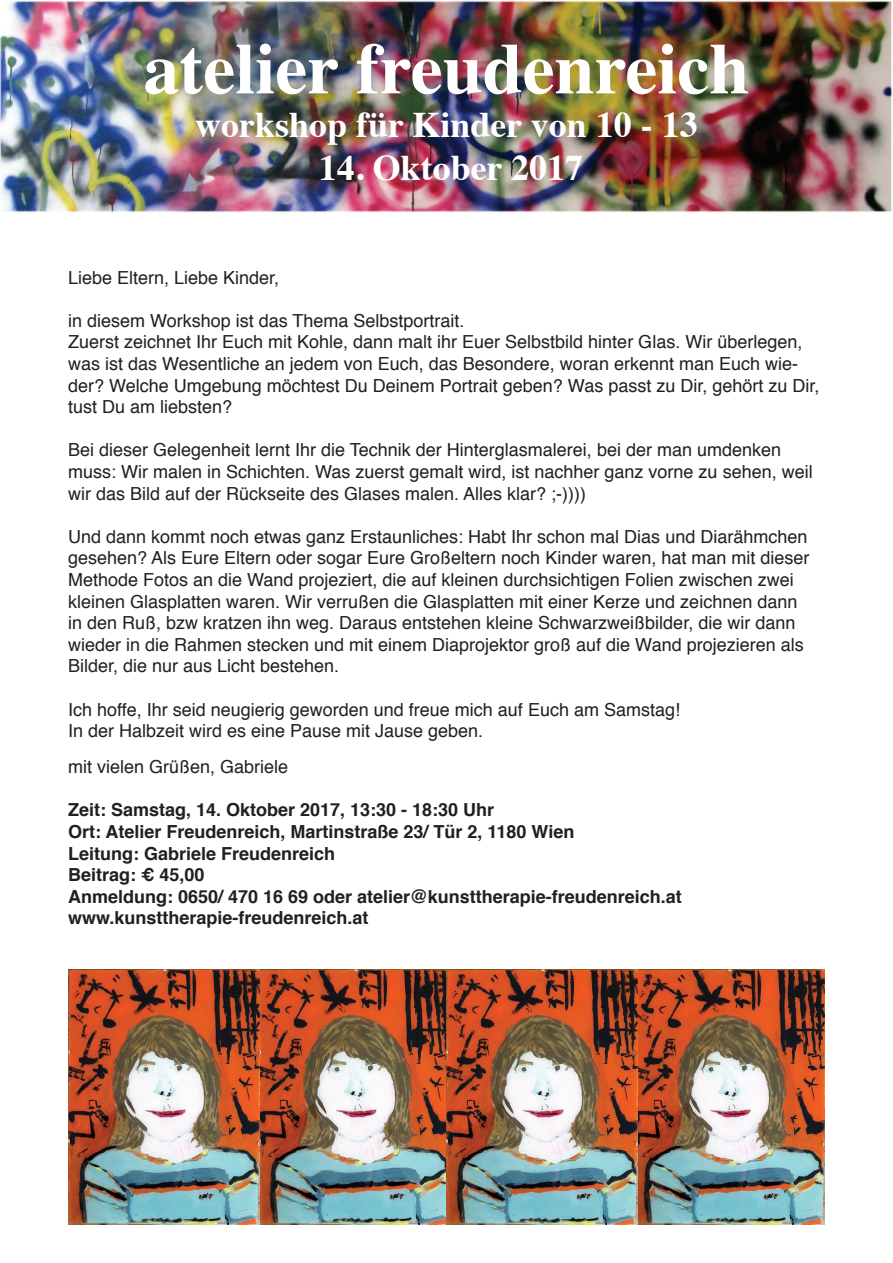
<style>
.page{position:relative;width:893px;height:1263px;background:#fff}
.page>*{position:absolute;margin:0;border:0;box-sizing:border-box;transform-origin:0 0}
.t1{font:700 72px "Times";color:#fff}
.t2{font:700 36px "Times";color:#fff}
.t3{font:18px/21.6px "Helvetica";color:#231f20}
.t4{font:700 18px/21.6px "Helvetica";color:#231f20}
</style>
<div class="page">
<img style="left:68px;top:969px;width:378px;height:256px">
<img style="left:638px;top:969px;width:187px;height:256px">
<img style="left:446px;top:969px;width:192px;height:256px">
<img style="left:0;top:0;width:892px;height:213px">
<h1 class="t1" style="left:143px;top:0;width:607px">atelier freudenreich</h1>
<h2 class="t2" style="left:195px;top:90px;width:504px">workshop für Kinder von 10 - 13</h2>
<h2 class="t2" style="left:319px;top:133px;width:266px">14. Oktober 2017</h2>
<p class="t3" style="left:68px;top:267px;width:213px">Liebe Eltern, Liebe Kinder,</p>
<p class="t3" style="left:68px;top:310px;width:753px">in diesem Workshop ist das Thema Selbstportrait.<br>Zuerst zeichnet Ihr Euch mit Kohle, dann malt ihr Euer Selbstbild hinter Glas. Wir überlegen, was ist das Wesentliche an jedem von Euch, das Besondere, woran erkennt man Euch wie&shy;der? Welche Umgebung möchtest Du Deinem Portrait geben? Was passt zu Dir, gehört zu Dir, tust Du am liebsten?</p>
<p class="t3" style="left:68px;top:440px;width:746px">Bei dieser Gelegenheit lernt Ihr die Technik der Hinterglasmalerei, bei der man umdenken muss: Wir malen in Schichten. Was zuerst gemalt wird, ist nachher ganz vorne zu sehen, weil wir das Bild auf der Rückseite des Glases malen. Alles klar? ;-))))</p>
<p class="t3" style="left:68px;top:526px;width:743px">Und dann kommt noch etwas ganz Erstaunliches: Habt Ihr schon mal Dias und Diarähmchen gesehen? Als Eure Eltern oder sogar Eure Großeltern noch Kinder waren, hat man mit dieser Methode Fotos an die Wand projeziert, die auf kleinen durchsichtigen Folien zwischen zwei kleinen Glasplatten waren. Wir verrußen die Glasplatten mit einer Kerze und zeichnen dann in den Ruß, bzw kratzen ihn weg. Daraus entstehen kleine Schwarzweißbilder, die wir dann wieder in die Rahmen stecken und mit einem Diaprojektor groß auf die Wand projezieren als Bilder, die nur aus Licht bestehen.</p>
<p class="t3" style="left:68px;top:699px;width:613px">Ich hoffe, Ihr seid neugierig geworden und freue mich auf Euch am Samstag!<br>In der Halbzeit wird es eine Pause mit Jause geben.</p>
<p class="t3" style="left:68px;top:757px;width:222px">mit vielen Grüßen, Gabriele</p>
<p class="t4" style="left:68px;top:799px;width:615px">Zeit: Samstag, 14. Oktober 2017, 13:30 - 18:30 Uhr<br>Ort: Atelier Freudenreich, Martinstraße 23/ Tür 2, 1180 Wien<br>Leitung: Gabriele Freudenreich<br>Beitrag: € 45,00<br>Anmeldung: 0650/ 470 16 69 oder atelier@kunsttherapie-freudenreich.at www.kunsttherapie-freudenreich.at</p>
</div>
